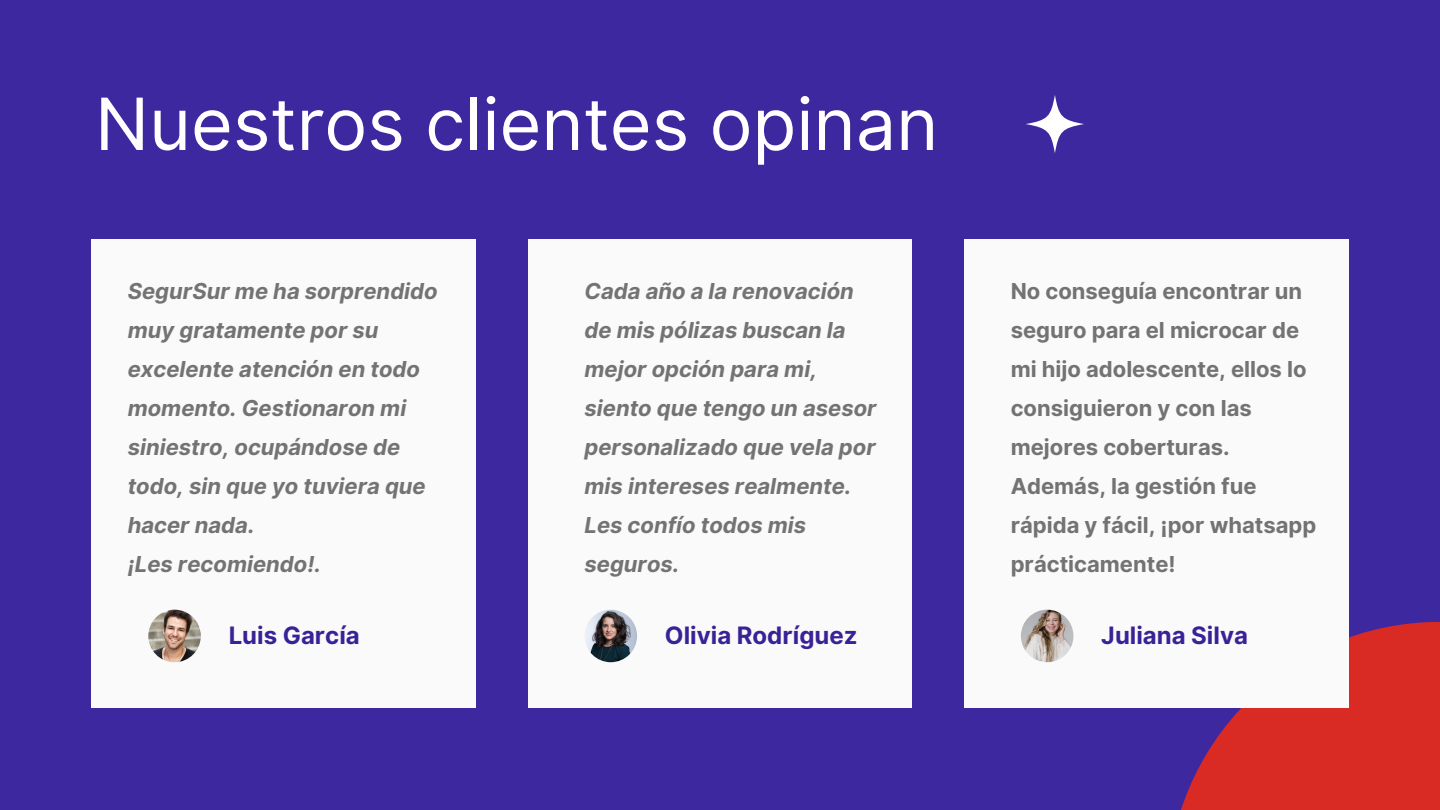
<style>
.page{position:relative;width:1440px;height:810px;background:#3e289f}
.page>*{position:absolute;margin:0;border:0;box-sizing:border-box;transform-origin:0 0}
.t1{font:72px "Inter";color:#fff}
.t2{font:700 24px "Inter";color:#392297}
.t3{font:italic 700 22px/39px "Inter";color:#737373}
.t4{font:700 22px/39px "Inter";color:#737373}
</style>
<div class="page">
<svg style="left:1026px;top:95px;width:58px;height:58px"></svg>
<div style="left:92px;top:240px;width:384px;height:467px;background:#fafafa"></div>
<img style="left:148px;top:610px;width:53px;height:52px;border-radius:50%">
<div style="left:528px;top:240px;width:384px;height:467px;background:#fafafa"></div>
<img style="left:585px;top:610px;width:52px;height:52px;border-radius:50%">
<div style="left:1168px;top:622px;width:272px;height:188px;background:#d92a23"></div>
<div style="left:964px;top:240px;width:384px;height:467px;background:#fafafa"></div>
<img style="left:1021px;top:610px;width:52px;height:52px;border-radius:50%">
<h1 class="t1" style="left:95px;top:81px;width:845px">Nuestros clientes opinan</h1>
<p class="t3" style="left:128px;top:271px;width:312px">SegurSur me ha sorprendido muy gratamente por su excelente atención en todo momento. Gestionaron mi siniestro, ocupándose de todo, sin que yo tuviera que hacer nada.<br>¡Les recomiendo!.</p>
<p class="t3" style="left:585px;top:271px;width:294px">Cada año a la renovación de mis pólizas buscan la mejor opción para mi, siento que tengo un asesor personalizado que vela por mis intereses realmente.<br>Les confío todos mis seguros.</p>
<p class="t4" style="left:1011px;top:271px;width:307px">No conseguía encontrar un seguro para el microcar de mi hijo adolescente, ellos lo consiguieron y con las mejores coberturas.<br>Además, la gestión fue rápida y fácil, ¡por whatsapp prácticamente!</p>
<p class="t2" style="left:229px;top:621px;width:133px">Luis García</p>
<p class="t2" style="left:665px;top:621px;width:194px">Olivia Rodríguez</p>
<p class="t2" style="left:1101px;top:621px;width:148px">Juliana Silva</p>
</div>
